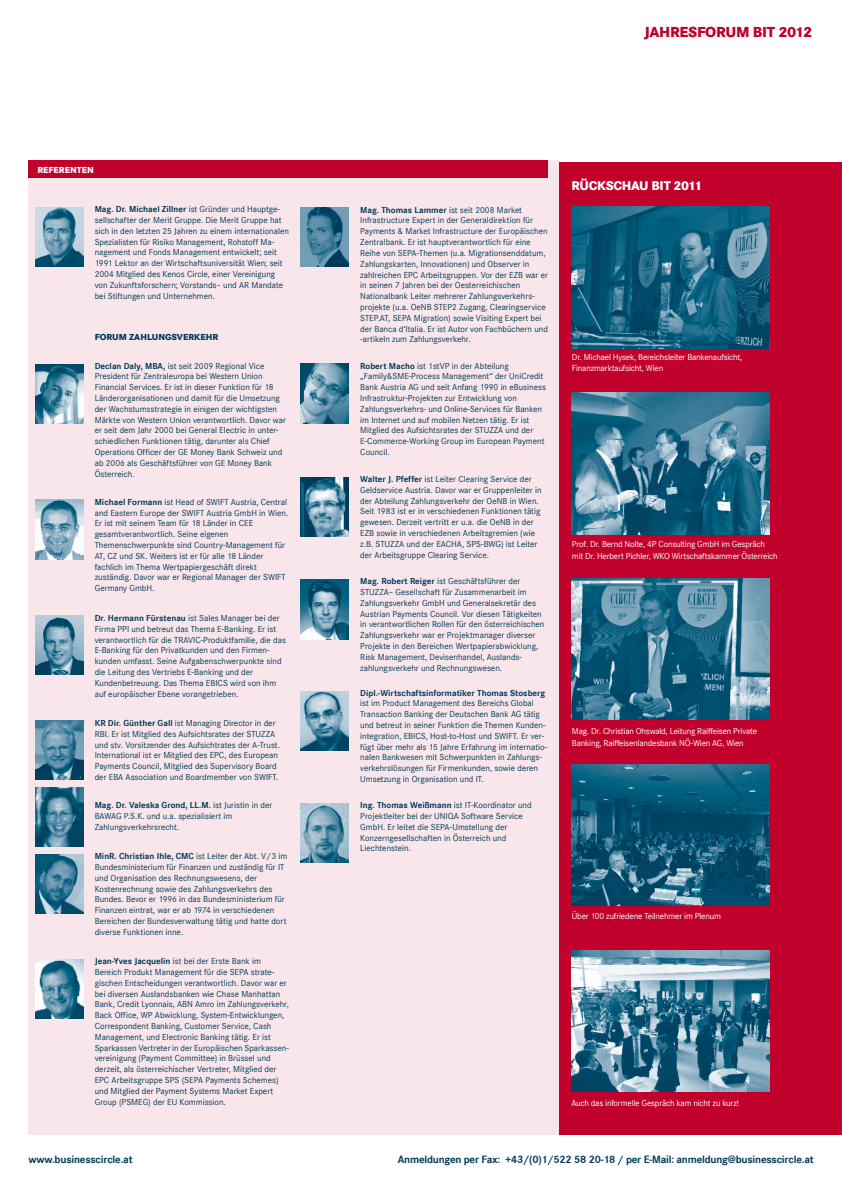
<style>
.page{position:relative;width:842px;height:1191px;background:#fff}
.page>*{position:absolute;margin:0;border:0;box-sizing:border-box;transform-origin:0 0}
.t1{font:800 15px "Corporate S";letter-spacing:-.02em;color:#c1002b}
.t2{font:800 13px "Corporate S";letter-spacing:-.02em;color:#fff}
.t3{font:700 11px "Corporate S";letter-spacing:-.02em;color:#023b5a}
.t4{font:9px/10.8px "Corporate S";color:#023b5a}
.t5{font:9px/11.3px "Corporate S";letter-spacing:-.02em;color:#fff}
.t6{font:700 9px "Corporate S";color:#023b5a}
.t7{font:800 9px "Corporate S";color:#023b5a}
.t8{font:800 9px "Corporate S";color:#fff}
.s1{font-weight:700}
</style>
<div class="page">
<div style="left:28px;top:160px;width:531px;height:974px;background:#f9e6ea"></div>
<div style="left:28px;top:160px;width:520px;height:17px;background:#c1002b"></div>
<div style="left:559px;top:162px;width:283px;height:972px;background:#c1002b"></div>
<img style="left:35px;top:720px;width:48px;height:60px">
<img style="left:35px;top:959px;width:48px;height:59px">
<img style="left:35px;top:854px;width:48px;height:60px">
<img style="left:35px;top:615px;width:48px;height:60px">
<img style="left:301px;top:364px;width:48px;height:59px">
<img style="left:301px;top:207px;width:48px;height:60px">
<img style="left:301px;top:580px;width:48px;height:59px">
<img style="left:35px;top:207px;width:48px;height:60px">
<img style="left:35px;top:500px;width:48px;height:59px">
<img style="left:35px;top:787px;width:48px;height:60px">
<img style="left:301px;top:803px;width:48px;height:59px">
<img style="left:301px;top:477px;width:48px;height:60px">
<img style="left:301px;top:691px;width:48px;height:59px">
<img style="left:35px;top:364px;width:48px;height:60px">
<img style="left:571px;top:950px;width:199px;height:142px">
<img style="left:571px;top:206px;width:199px;height:142px">
<img style="left:571px;top:578px;width:199px;height:142px">
<img style="left:571px;top:392px;width:199px;height:142px">
<img style="left:571px;top:764px;width:199px;height:142px">
<p class="t8" style="left:37px;top:164px;width:13px">REFERE</p>
<p class="t8" style="left:70px;top:164px;width:25px">NTEN</p>
<p class="t4" style="left:95px;top:204px;width:196px"><span class="s1">Mag. Dr. Michael Zillner</span> ist Gründer und Hauptge&shy;sellschafter der Merit Gruppe. Die Merit Gruppe hat sich in den letzten 25 Jahren zu einem internationalen Spezialisten für Risiko Management, Rohstoff Ma&shy;nagement und Fonds Management entwickelt; seit 1991 Lektor an der Wirtschaftsuniversität Wien; seit 2004 Mitglied des Kenos Circle, einer Vereinigung von Zukunftsforschern; Vorstands– und AR Mandate bei Stiftungen und Unternehmen.</p>
<p class="t7" style="left:95px;top:332px;width:95px">FORUM ZAHLUNGSVERKE</p>
<p class="t7" style="left:206px;top:332px;width:12px">HR</p>
<p class="t4" style="left:95px;top:360px;width:193px"><span class="s1">Declan Daly, MBA,</span> ist seit 2009 Regional Vice President für Zentraleuropa bei Western Union Financial Services. Er ist in dieser Funktion für 18<br>Länderorganisationen und damit für die Umsetzung der Wachstumsstrategie in einigen der wichtigsten Märkte von Western Union verantwortlich. Davor war er seit dem Jahr 2000 bei General Electric in unter-- schied- lichen Funktionen tätig, darunter als Chief Operations Officer der GE Money Bank Schweiz und ab 2006 als Geschäftsführer von GE Money Bank Österreich.</p>
<p class="t4" style="left:95px;top:496px;width:195px"><span class="s1">Michael Formann</span> ist Head of SWIFT Austria, Central and Eastern Europe der SWIFT Austria GmbH in Wien.<br>Er ist mit seinem Team für 18 Länder in CEE gesamtverantwortlich. Seine eigenen Themenschwerpunkte sind Country-Management für AT, CZ und SK. Weiters ist er für alle 18 Länder fachlich im Thema Wertpapiergeschäft direkt zuständig. Davor war er Regional Manager der SWIFT Germany GmbH.</p>
<p class="t4" style="left:95px;top:612px;width:193px"><span class="s1">Dr. Hermann Fürstenau</span> ist Sales Manager bei der Firma PPI und betreut das Thema E-Banking. Er ist verantwortlich für die TRAVIC-Produktfamilie, die das E-Banking für den Privatkunden und den Firmen&shy;kunden umfasst. Seine Aufgabenschwerpunkte sind die Leitung des Vertriebs E-Banking und der Kundenbetreuung. Das Thema EBICS wird von ihm auf europäischer Ebene vorangetrieben.</p>
<p class="t4" style="left:95px;top:717px;width:187px"><span class="s1">KR Dir. Günther Gall</span> ist Managing Director in der RBI. Er ist Mitglied des Aufsichtsrates der STUZZA und stv. Vorsitzender des Aufsichtrates der A-Trust.<br>Inter-national ist er Mitglied des EPC, des European Payments Council, Mitglied des Supervisory Board der EBA Association und Boardmember von SWIFT.</p>
<p class="t4" style="left:95px;top:800px;width:179px"><span class="s1">Mag. Dr. Valeska Grond, LL.M.</span> ist Juristin in der<br>BAWAG P.S.K. und u.a. spezialisiert im<br>Zahlungsverkehrsrecht.</p>
<p class="t4" style="left:95px;top:851px;width:194px"><span class="s1">MinR. Christian Ihle, CMC</span> ist Leiter der Abt. V/3 im Bundesministerium für Finanzen und zuständig für IT und Organisation des Rechnungswesens, der<br>Kosten- rechnung sowie des Zahlungsverkehrs des Bundes. Bevor er 1996 in das Bundesministerium für Finanzen eintrat, war er ab 1974 in verschiedenen Bereichen der Bundesverwaltung tätig und hatte dort diverse Funktionen inne.</p>
<p class="t4" style="left:95px;top:955px;width:196px"><span class="s1">Jean-Yves Jacquelin</span> ist bei der Erste Bank im Bereich Produkt Management für die SEPA strate&shy;gischen Entscheidungen verantwortlich. Davor war er bei diversen Auslandsbanken wie Chase Manhattan Bank, Credit Lyonnais, ABN Amro im Zahlungsverkehr, Back Office, WP Abwicklung, System-Entwicklungen, Correspondent Banking, Customer Service, Cash Management, und Electronic Banking tätig. Er ist Sparkassen Vertreter in der Europäischen Sparkassen&shy;vereinigung (Payment Committee) in Brüssel und derzeit, als österreichischer Vertreter, Mitglied der EPC Arbeitsgruppe SPS (SEPA Payments Schemes) und Mitglied der Payment Systems Market Expert Group (PSMEG) der EU Kommission.</p>
<h1 class="t1" style="left:644px;top:23px;width:36px">JAHRESF</h1>
<h1 class="t1" style="left:705px;top:23px;width:109px">ORUM BIT 2012</h1>
<p class="t4" style="left:360px;top:204px;width:189px"><span class="s1">Mag. Thomas Lammer</span> ist seit 2008 Market Infra-structure Expert in der Generaldirektion für Payments &amp; Market Infrastructure der Europäischen Zentralbank. Er ist hauptverantwortlich für eine Reihe von SEPA-Themen (u.a. Migrationsenddatum, Zahlungs-karten, Innovationen) und Observer in zahlreichen EPC Arbeitsgruppen. Vor der EZB war er in seinen 7 Jahren bei der Oesterreichischen National- bank Leiter mehrerer Zahlungsverkehrs&shy;projekte (u.a. OeNB STEP2 Zugang, Clearingservice STEP.AT, SEPA Migration) sowie Visiting Expert bei der Banca d‘Italia. Er ist Autor von Fachbüchern und -artikeln zum Zahlungsverkehr.</p>
<p class="t4" style="left:360px;top:360px;width:187px"><span class="s1">Robert Macho</span> ist 1stVP in der Abteilung „Family&amp;SME-Process Management“ der UniCredit Bank Austria AG und seit Anfang 1990 in eBusiness Infrastruktur-Projekten zur Entwicklung von Zahlungsverkehrs- und Online-Services für Banken im Internet und auf mobilen Netzen tätig. Er ist Mitglied des Aufsichtsrates der STUZZA und der E-Commerce-Working Group im European Payment Council.</p>
<p class="t4" style="left:360px;top:474px;width:183px"><span class="s1">Walter J. Pfeffer</span> ist Leiter Clearing Service der Geldservice Austria. Davor war er Gruppenleiter in der Abteilung Zahlungsverkehr der OeNB in Wien.<br>Seit 1983 ist er in verschiedenen Funktionen tätig gewesen. Derzeit vertritt er u.a. die OeNB in der EZB sowie in verschiedenen Arbeitsgremien (wie z.B. STUZZA und der EACHA, SPS-BWG) ist Leiter der Arbeitsgruppe Clearing Service.</p>
<p class="t4" style="left:360px;top:576px;width:186px"><span class="s1">Mag. Robert Reiger</span> ist Geschäftsführer der STUZZA– Gesellschaft für Zusammenarbeit im Zahlungsverkehr GmbH und Generalsekretär des Austrian Payments Council. Vor diesen Tätigkeiten in verantwortlichen Rollen für den österreichischen Zahlungsverkehr war er Projektmanager diverser Projekte in den Bereichen Wertpapierabwicklung, Risk Management, Devisenhandel, Auslands&shy;zahlungsverkehr und Rechnungswesen.</p>
<p class="t6" style="left:360px;top:687px;width:187px">Dipl.-Wirtschaftsinformatiker Thomas Stosberg</p>
<p class="t4" style="left:360px;top:698px;width:188px">ist im Product Management des Bereichs Global Transaction Banking der Deutschen Bank AG tätig und betreut in seiner Funktion die Themen Kunden&shy;integration, EBICS, Host-to-Host und SWIFT. Er ver&shy;fügt über mehr als 15 Jahre Erfahrung im internatio&shy;nalen Bankwesen mit Schwerpunkten in Zahlungs&shy;verkehrslösungen für Firmenkunden, sowie deren Umsetzung in Organisation und IT.</p>
<p class="t4" style="left:360px;top:800px;width:173px"><span class="s1">Ing. Thomas Weißmann</span> ist IT-Koordinator und Projektleiter bei der UNIQA Software Service GmbH. Er leitet die SEPA-Umstellung der Konzerngesellschaften in Österreich und Liechtenstein.</p>
<h2 class="t2" style="left:571px;top:178px;width:132px">RÜCKSCHAU BIT 2011</h2>
<p class="t5" style="left:572px;top:351px;width:172px">Dr. Michael Hysek, Bereichsleiter Bankenaufsicht,<br>Finanzmarktaufsicht, Wien</p>
<p class="t5" style="left:572px;top:539px;width:207px">Prof. Dr. Bernd Nolte, 4P Consulting GmbH im Gespräch mit Dr. Herbert Pichler, WKO Wirtschaftskammer Österreich</p>
<p class="t5" style="left:572px;top:726px;width:187px">Mag. Dr. Christian Ohswald, Leitung Raiffeisen Private<br>Banking, Raiffeisenlandesbank NÖ-Wien AG, Wien</p>
<p class="t5" style="left:572px;top:910px;width:151px">Über 100 zufriedene Teilnehmer im Plenum</p>
<p class="t5" style="left:571px;top:1097px;width:169px">Auch das informelle Gespräch kam nicht zu kurz!</p>
<p class="t3" style="left:28px;top:1152px;width:106px">www.businesscircle.at</p>
<p class="t3" style="left:398px;top:1152px;width:417px">Anmeldungen per Fax: +43/(0)1/522 58 20-18 / per E-Mail: anmeldung@businesscircle.at</p>
</div>
